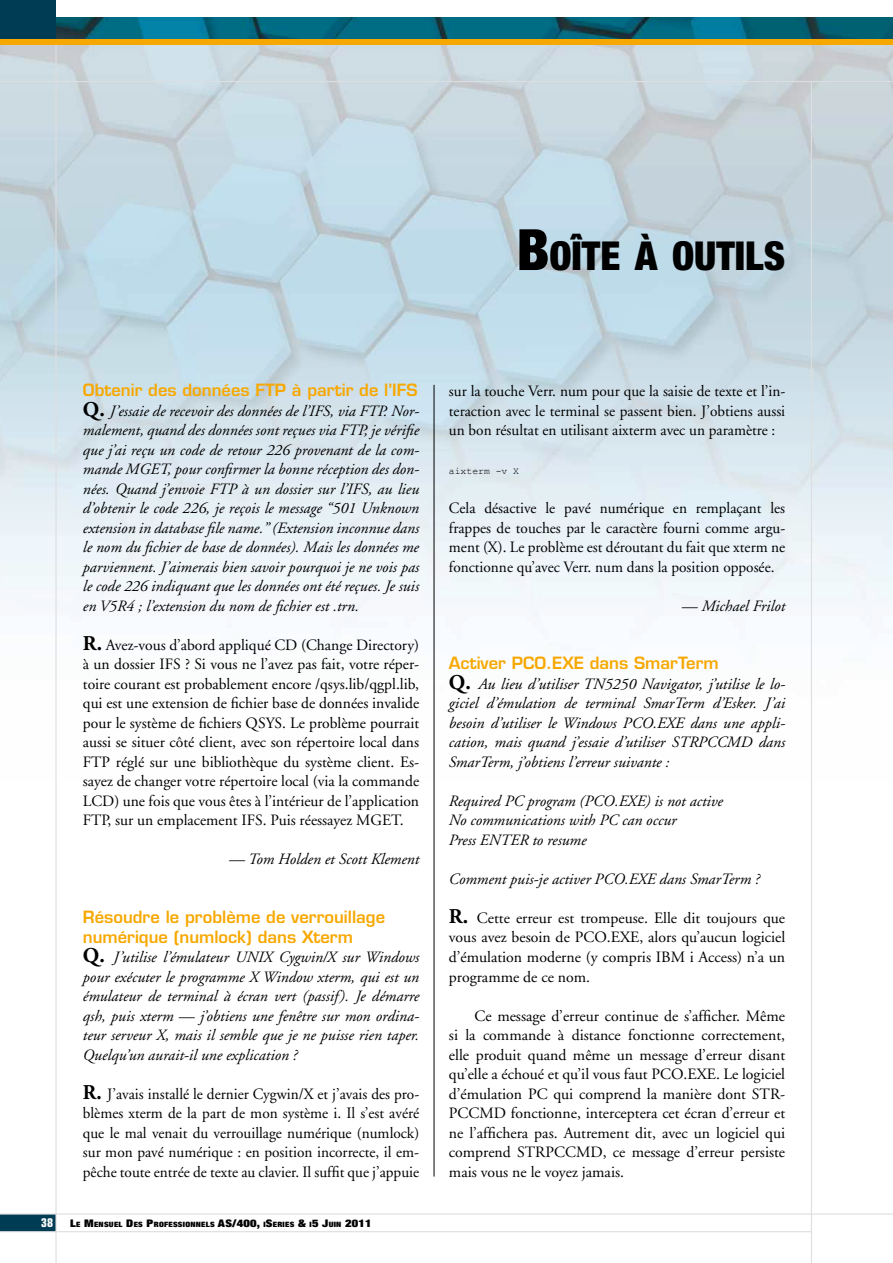
<style>
.page{position:relative;width:893px;height:1263px;background:#fff}
.page>*{position:absolute;margin:0;border:0;box-sizing:border-box;transform-origin:0 0}
.t1{font:900 condensed 39.9px "Helvetica Neue";color:#000}
.t2{font:600 16.5px/19.5px "Eurostile";color:#f7a800}
.t3{font:15.75px/19.5px "Adobe Garamond";color:#000;text-align:justify}
.t4{font:italic 15.75px/19.5px "Adobe Garamond";color:#000;text-align:justify}
.t5{font:700 condensed 12px "Eurostile";color:#fff}
.t6{font:9.75px "Courier New";color:#000}
.t7{font:900 expanded 7.35px "Helvetica Neue";letter-spacing:.03em;color:#000;scale:1.18 1}
.s1{font-size:57px}
.s2{font-weight:700;font-style:normal;font-size:21px}
.s3{font-weight:700;font-size:21px}
.s4{font-size:10.5px}
</style>
<div class="page">
<img style="left:0;top:45px;width:893px;height:736px">
<svg style="left:0;top:38px;width:893px;height:7px;background:#d49e11"></svg>
<img style="left:56px;top:17px;width:837px;height:21px">
<div style="left:0;top:0;width:56px;height:38px;background:#003d55"></div>
<div style="left:0;top:1214px;width:56px;height:18px;background:#003d55"></div>
<hr style="left:811px;top:81px;width:1px;height:1182px;background:#dddedf">
<hr style="left:0;top:1231px;width:812px;height:1px;background:#dddedf">
<hr style="left:0;top:1213px;width:893px;height:1px;background:#dddedf">
<hr style="left:55px;top:45px;width:2px;height:1218px;background:#dddedf">
<hr style="left:0;top:81px;width:893px;height:1px;background:#dddedf">
<hr style="left:434px;top:385px;width:1px;height:791px;background:#000">
<h1 class="t1" style="left:517px;top:231px;width:270px"><span class="s1">B</span>OÎTE À OUTILS</h1>
<p class="t2" style="left:83px;top:380px;width:336px">Obtenir des données FTP à partir de l’IFS</p>
<p class="t4" style="left:83px;top:402px;width:338px"><span class="s2">Q.</span> J’essaie de recevoir des données de l’IFS, via FTP. Nor&shy;malement, quand des données sont reçues via FTP, je vérifie que j’ai reçu un code de retour 226 provenant de la com&shy;mande MGET, pour confirmer la bonne réception des don&shy;nées. Quand j’envoie FTP à un dossier sur l’IFS, au lieu d’obtenir le code 226, je reçois le message “501 Unknown extension in database file name.” (Extension inconnue dans le nom du fichier de base de données). Mais les données me parviennent. J’aimerais bien savoir pourquoi je ne vois pas le code 226 indiquant que les données ont été reçues. Je suis en V5R4 ; l’extension du nom de fichier est .trn.</p>
<p class="t3" style="left:83px;top:636px;width:338px"><span class="s3">R.</span> Avez-vous d’abord appliqué CD (Change Directory) à un dossier IFS ? Si vous ne l’avez pas fait, votre réper&shy;toire courant est probablement encore /qsys.lib/qgpl.lib, qui est une extension de fichier base de données invalide pour le système de fichiers QSYS. Le problème pourrait aussi se situer côté client, avec son répertoire local dans FTP réglé sur une bibliothèque du système client. Es&shy;sayez de changer votre répertoire local (via la commande LCD) une fois que vous êtes à l’intérieur de l’application FTP, sur un emplacement IFS. Puis réessayez MGET.</p>
<p class="t4" style="left:229px;top:850px;width:191px">— Tom Holden et Scott Klement</p>
<p class="t2" style="left:83px;top:907px;width:304px">Résoudre le problème de verrouillage numérique (numlock) dans Xterm</p>
<p class="t4" style="left:83px;top:948px;width:338px"><span class="s2">Q.</span> J’utilise l’émulateur UNIX Cygwin/X sur Windows pour exécuter le programme X Window xterm, qui est un émulateur de terminal à écran vert (passif). Je démarre qsh, puis xterm — j’obtiens une fenêtre sur mon ordina&shy;teur serveur X, mais il semble que je ne puisse rien taper.<br>Quelqu’un aurait-il une explication ?</p>
<p class="t3" style="left:83px;top:1084px;width:338px"><span class="s3">R.</span> J’avais installé le dernier Cygwin/X et j’avais des pro&shy;blèmes xterm de la part de mon système i. Il s’est avéré que le mal venait du verrouillage numérique (numlock) sur mon pavé numérique : en position incorrecte, il em&shy;pêche toute entrée de texte au clavier. Il suffit que j’appuie</p>
<p class="t5" style="left:41px;top:1216px;width:13px">38</p>
<p class="t7" style="left:70px;top:1219px;width:257px"><span class="s4">L</span>E <span class="s4">M</span>ENSUEL <span class="s4">D</span>ES <span class="s4">P</span>ROFESSIONNELS <span class="s4">AS/400,</span> I<span class="s4">S</span>ERIES <span class="s4">&amp;</span> I<span class="s4">5 J</span>UIN <span class="s4">2011</span></p>
<p class="t3" style="left:449px;top:382px;width:338px">sur la touche Verr. num pour que la saisie de texte et l’in&shy;teraction avec le terminal se passent bien. J’obtiens aussi un bon résultat en utilisant aixterm avec un paramètre :</p>
<p class="t6" style="left:449px;top:465px;width:72px">aixterm -v X</p>
<p class="t3" style="left:449px;top:499px;width:338px">Cela désactive le pavé numérique en remplaçant les frappes de touches par le caractère fourni comme argu&shy;ment (X). Le problème est déroutant du fait que xterm ne fonctionne qu’avec Verr. num dans la position opposée.</p>
<p class="t4" style="left:682px;top:597px;width:105px">— Michael Frilot</p>
<p class="t2" style="left:449px;top:653px;width:271px">Activer PCO.EXE dans SmarTerm</p>
<p class="t4" style="left:449px;top:675px;width:338px"><span class="s2">Q.</span> Au lieu d’utiliser TN5250 Navigator, j’utilise le lo&shy;giciel d’émulation de terminal SmarTerm d’Esker. J’ai besoin d’utiliser le Windows PCO.EXE dans une appli&shy;cation, mais quand j’essaie d’utiliser STRPCCMD dans SmarTerm, j’obtiens l’erreur suivante :</p>
<p class="t4" style="left:449px;top:792px;width:275px;text-align:left">Required PC program (PCO.EXE) is not active<br>No communications with PC can occur<br>Press ENTER to resume</p>
<p class="t4" style="left:449px;top:870px;width:312px">Comment puis-je activer PCO.EXE dans SmarTerm ?</p>
<p class="t3" style="left:449px;top:909px;width:338px"><span class="s3">R.</span> Cette erreur est trompeuse. Elle dit toujours que vous avez besoin de PCO.EXE, alors qu’aucun logiciel d’émulation moderne (y compris IBM i Access) n’a un programme de ce nom.</p>
<p class="t3" style="left:449px;top:1006px;width:338px;text-indent:26px">Ce message d’erreur continue de s’afficher. Même si la commande à distance fonctionne correctement, elle produit quand même un message d’erreur disant qu’elle a échoué et qu’il vous faut PCO.EXE. Le logiciel d’émulation PC qui comprend la manière dont STR-PCCMD fonctionne, interceptera cet écran d’erreur et ne l’affichera pas. Autrement dit, avec un logiciel qui comprend STRPCCMD, ce message d’erreur persiste mais vous ne le voyez jamais.</p>
</div>
